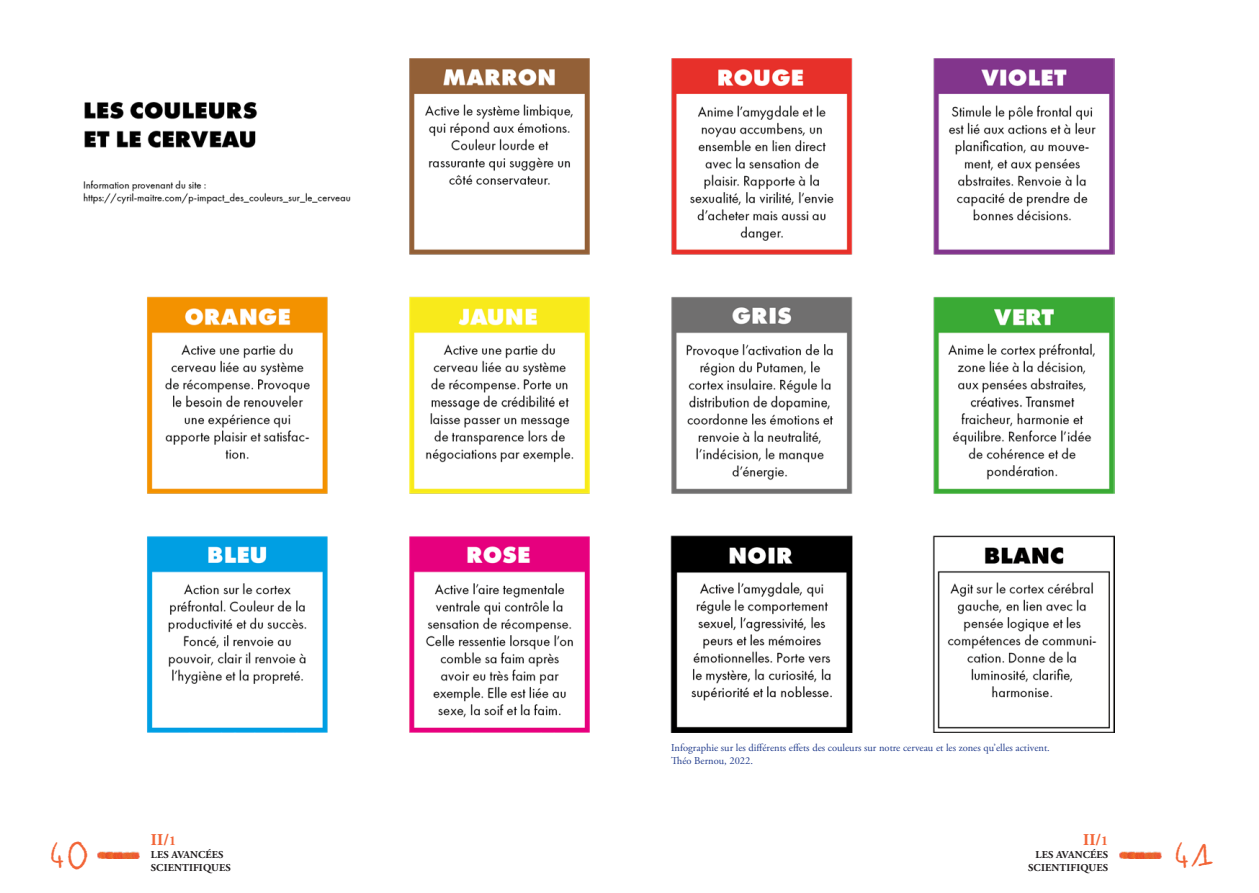
<style>
.page{position:relative;width:1259px;height:893px;background:#fff}
.page>*{position:absolute;margin:0;border:0;box-sizing:border-box;transform-origin:0 0}
.t1{font:19.5px "Typo Mmoire";color:#f26537}
.t2{font:700 16.5px "Adobe Garamond Pro";color:#f26537}
.Légende_img{font:10.5px "Adobe Garamond Pro";color:#253f8e}
.t3{font:700 10.5px/12.6px "Adobe Garamond Pro";letter-spacing:.015em;color:#231f20;text-align:right}
.s1{font-size:13.5px}
</style>
<div class="page">
<img style="left:1120px;top:851px;width:41px;height:7px">
<img style="left:98px;top:851px;width:41px;height:7px">
<img style="left:83px;top:58px;width:1031px;height:675px">
<p class="Légende_img" style="left:671px;top:741px;width:380px">Infographie sur les différents effets des couleurs sur notre cerveau et les zones qu’elles activent.</p>
<p class="Légende_img" style="left:671px;top:754px;width:83px">Théo Bernou, 2022.</p>
<h2 class="t2" style="left:151px;top:831px;width:27px">II/<span class="s1">1</span></h2>
<p class="t3" style="left:151px;top:849px;width:81px;text-align:left">LES AVANCÉES<br>SCIENTIFIQUES</p>
<h2 class="t2" style="left:1083px;top:831px;width:27px">II/<span class="s1">1</span></h2>
<p class="t3" style="left:1028px;top:849px;width:81px">LES AVANCÉES<br>SCIENTIFIQUES</p>
<h1 class="t1" style="left:47px;top:841px;width:42px">40</h1>
<h1 class="t1" style="left:1171px;top:841px;width:42px">41</h1>
</div>
